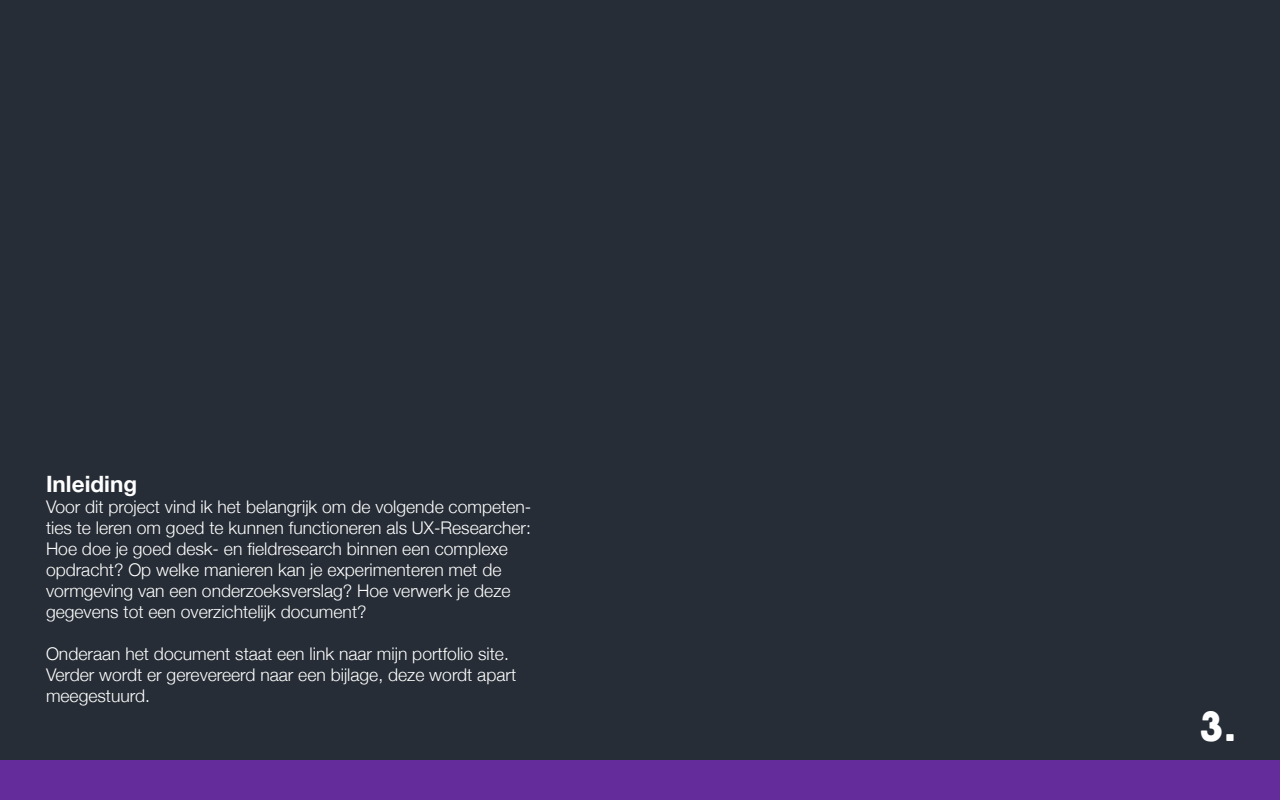
<style>
.page{position:relative;width:1280px;height:800px;background:#262d36}
.page>*{position:absolute;margin:0;border:0;box-sizing:border-box;transform-origin:0 0}
.t1{font:40px "Cocogoose Pro";color:#fefefe}
.t2{font:700 22.5px "Helvetica Neue";color:#fefefe}
.t3{font:300 17.5px/21px "Helvetica Neue";color:#fefefe}
</style>
<div class="page">
<div style="left:0;top:760px;width:1280px;height:40px;background:#642b9b"></div>
<p class="t2" style="left:46px;top:466px;width:93px">Inleiding</p>
<p class="t3" style="left:46px;top:495px;width:487px">Voor dit project vind ik het belangrijk om de volgende competen&shy;ties te leren om goed te kunnen functioneren als UX-Researcher:<br>Hoe doe je goed desk- en fieldresearch binnen een complexe opdracht? Op welke manieren kan je experimenteren met de vormgeving van een onderzoeksverslag? Hoe verwerk je deze gegevens tot een overzichtelijk document?</p>
<p class="t3" style="left:46px;top:642px;width:472px">Onderaan het document staat een link naar mijn portfolio site.<br>Verder wordt er gerevereerd naar een bijlage, deze wordt apart meegestuurd.</p>
<h1 class="t1" style="left:1200px;top:699px;width:38px">3.</h1>
</div>
